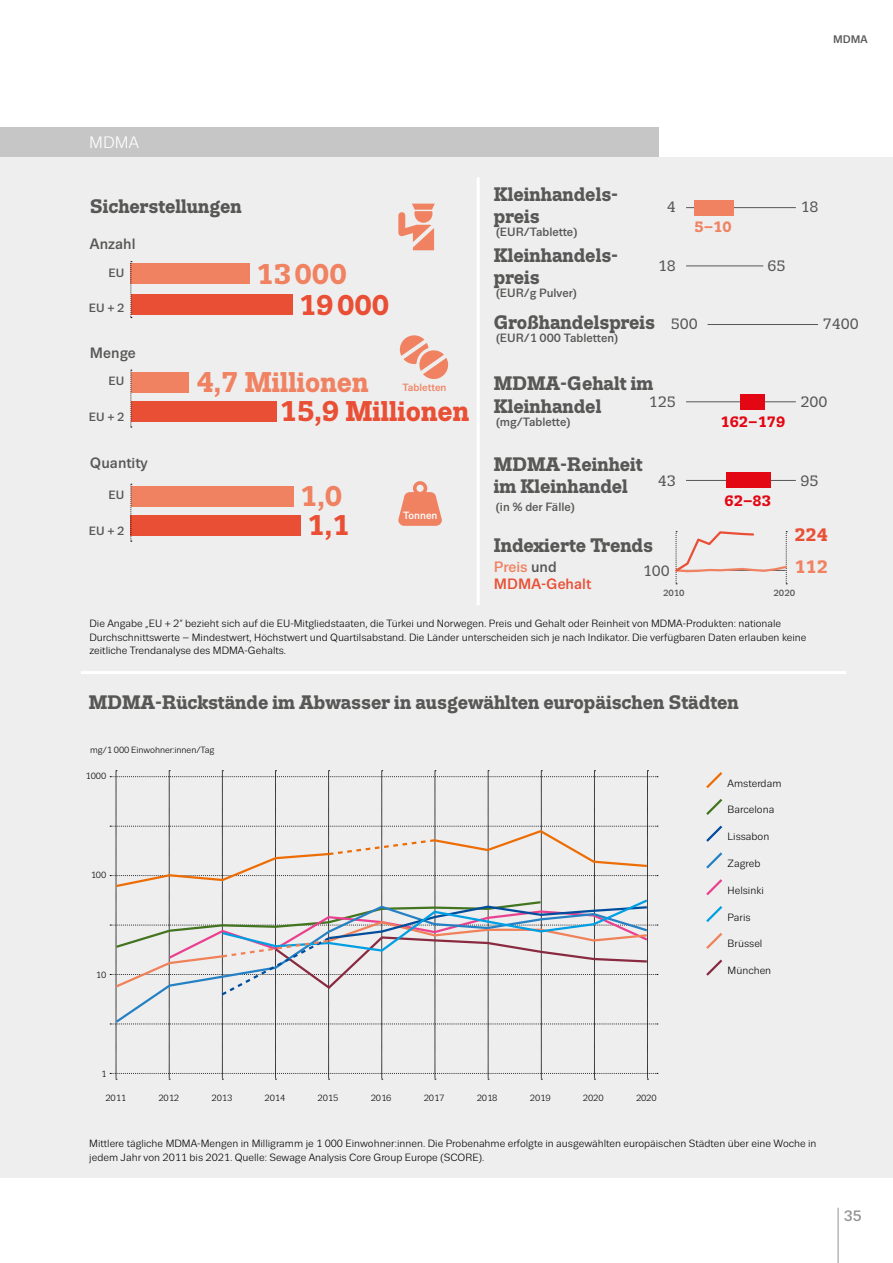
<style>
.page{position:relative;width:893px;height:1263px;background:#fff}
.page>*{position:absolute;margin:0;border:0;box-sizing:border-box;transform-origin:0 0}
.t1{font:700 28.5px "Trivia Slab";color:#e94f35}
.t2{font:700 28.5px "Trivia Slab";color:#f08262}
.infographic_slab{font:700 19.5px/22.5px "Trivia Slab";color:#575756}
.t3{font:700 18px "Trivia Slab";color:#e94f35}
.t4{font:700 18px "Trivia Slab";color:#f08262}
.picture_number__grey{font:16.5px "Trivia Sans";color:#fff}
.t5{font:15px "Trivia Slab";color:#575756}
.infographs_name{font:500 15px "Trivia Sans";color:#575756}
.infographs_name-2{font:500 15px/16.5px "Trivia Sans";color:#e94f35}
.t6{font:700 15px "Trivia Slab";color:#e30613}
.t7{font:700 15px "Trivia Slab";color:#f08262}
.t8{font:500 15px "Trivia Sans";color:#929292}
.picture_name{font:500 12px "Trivia Sans";color:#575756}
.picture_name_right{font:500 12px "Trivia Sans";color:#575756}
.t9{font:500 10.95px "Trivia Sans";color:#575756}
.picture_description{font:10.5px/13.5px "Trivia Sans";color:#000}
.Tablets{font:500 10.5px "Trivia Sans";color:#f08262}
.tonnes{font:500 10.5px "Trivia Sans";color:#fff}
.graph_legend{font:9px "Trivia Sans";letter-spacing:-.01em;color:#000}
.picture_name-2{font:500 9px "Trivia Sans";color:#575756}
.s1{color:#f08262}
.s2{color:#575756}
</style>
<div class="page">
<div style="left:0;top:157px;width:893px;height:1021px;background:#eee"></div>
<hr style="left:838px;top:1208px;width:1px;height:55px;background:#929292">
<div style="left:0;top:128px;width:658px;height:29px;background:#c6c6c6"></div>
<hr style="left:477px;top:177px;width:3px;height:428px;background:#fff">
<svg style="left:398px;top:204px;width:37px;height:46px"></svg>
<div style="left:131px;top:264px;width:119px;height:20px;background:#f08262"></div>
<div style="left:131px;top:372px;width:57px;height:20px;background:#f08262"></div>
<div style="left:131px;top:486px;width:163px;height:21px;background:#f08262"></div>
<div style="left:131px;top:295px;width:161px;height:20px;background:#e94f35"></div>
<div style="left:131px;top:402px;width:145px;height:20px;background:#e94f35"></div>
<div style="left:131px;top:516px;width:170px;height:20px;background:#e94f35"></div>
<svg style="left:398px;top:481px;width:44px;height:45px"></svg>
<svg style="left:131px;top:261px;width:1px;height:57px"></svg>
<svg style="left:131px;top:370px;width:1px;height:58px"></svg>
<svg style="left:131px;top:484px;width:1px;height:58px"></svg>
<svg style="left:400px;top:335px;width:48px;height:44px"></svg>
<hr style="left:686px;top:207px;width:110px;height:1px;background:#575756">
<div style="left:694px;top:200px;width:39px;height:15px;background:#f08262"></div>
<hr style="left:686px;top:266px;width:77px;height:1px;background:#575756">
<hr style="left:708px;top:324px;width:110px;height:1px;background:#575756">
<hr style="left:686px;top:401px;width:110px;height:1px;background:#575756">
<div style="left:740px;top:394px;width:25px;height:15px;background:#e30613"></div>
<hr style="left:686px;top:480px;width:110px;height:1px;background:#575756">
<div style="left:726px;top:473px;width:44px;height:15px;background:#e30613"></div>
<hr style="left:81px;top:671px;width:765px;height:3px;background:#fff">
<svg style="left:675px;top:531px;width:113px;height:53px"></svg>
<svg style="left:706px;top:772px;width:17px;height:16px"></svg>
<svg style="left:706px;top:799px;width:17px;height:16px"></svg>
<svg style="left:706px;top:825px;width:17px;height:17px"></svg>
<svg style="left:706px;top:852px;width:17px;height:17px"></svg>
<svg style="left:706px;top:879px;width:17px;height:43px"></svg>
<svg style="left:706px;top:933px;width:17px;height:16px"></svg>
<svg style="left:706px;top:959px;width:17px;height:17px"></svg>
<svg style="left:110px;top:770px;width:548px;height:310px"></svg>
<p class="t9" style="left:833px;top:33px;width:36px">MDMA</p>
<p class="picture_number__grey" style="left:89px;top:134px;width:51px">MDMA</p>
<p class="infographic_slab" style="left:90px;top:196px;width:153px">Sicherstellungen</p>
<p class="infographs_name" style="left:90px;top:236px;width:47px">Anzahl</p>
<p class="picture_name_right" style="left:109px;top:266px;width:17px">EU</p>
<p class="picture_name_right" style="left:89px;top:302px;width:37px">EU + 2</p>
<p class="infographs_name" style="left:90px;top:345px;width:47px">Menge</p>
<p class="t2" style="left:256px;top:258px;width:92px">13 000</p>
<p class="t1" style="left:299px;top:289px;width:92px">19 000</p>
<p class="picture_name_right" style="left:109px;top:375px;width:17px">EU</p>
<p class="t2" style="left:196px;top:366px;width:174px">4,7 Millionen</p>
<p class="Tablets" style="left:402px;top:382px;width:46px">Tabletten</p>
<p class="picture_name_right" style="left:89px;top:410px;width:37px">EU + 2</p>
<p class="t1" style="left:280px;top:396px;width:191px">15,9 Millionen</p>
<p class="infographic_slab" style="left:494px;top:183px;width:126px">Kleinhandels&shy;preis</p>
<p class="picture_name" style="left:496px;top:226px;width:83px">(EUR/Tablette)</p>
<p class="infographic_slab" style="left:494px;top:244px;width:126px">Kleinhandels&shy;preis</p>
<p class="picture_name" style="left:496px;top:286px;width:83px">(EUR/g Pulver)</p>
<p class="t5" style="left:667px;top:199px;width:11px">4</p>
<p class="t7" style="left:695px;top:219px;width:39px">5–10</p>
<p class="t5" style="left:658px;top:258px;width:20px">18</p>
<p class="t5" style="left:767px;top:258px;width:20px">65</p>
<p class="t5" style="left:800px;top:199px;width:20px">18</p>
<p class="infographic_slab" style="left:494px;top:312px;width:163px">Großhandelspreis</p>
<p class="t5" style="left:671px;top:316px;width:29px">500</p>
<p class="t5" style="left:823px;top:316px;width:38px">7400</p>
<p class="picture_name" style="left:496px;top:331px;width:124px">(EUR/1 000 Tabletten)</p>
<p class="infographic_slab" style="left:494px;top:373px;width:161px">MDMA-Gehalt im<br>Kleinhandel</p>
<p class="picture_name" style="left:496px;top:415px;width:77px">(mg/Tablette)</p>
<p class="t5" style="left:649px;top:394px;width:29px">125</p>
<p class="t6" style="left:721px;top:414px;width:66px">162–179</p>
<p class="t5" style="left:800px;top:394px;width:29px">200</p>
<p class="infographs_name" style="left:90px;top:454px;width:59px">Quantity</p>
<p class="infographic_slab" style="left:494px;top:453px;width:150px">MDMA-Reinheit im Kleinhandel</p>
<p class="picture_name" style="left:496px;top:500px;width:81px">(in % der Fälle)</p>
<p class="t5" style="left:658px;top:473px;width:20px">43</p>
<p class="t5" style="left:800px;top:473px;width:20px">95</p>
<p class="t2" style="left:300px;top:480px;width:44px">1,0</p>
<p class="picture_name_right" style="left:109px;top:489px;width:17px">EU</p>
<p class="t6" style="left:725px;top:493px;width:48px">62–83</p>
<p class="tonnes" style="left:403px;top:510px;width:36px">Tonnen</p>
<p class="t1" style="left:307px;top:510px;width:44px">1,1</p>
<p class="picture_name_right" style="left:89px;top:524px;width:37px">EU + 2</p>
<p class="t3" style="left:795px;top:525px;width:35px">224</p>
<p class="infographic_slab" style="left:494px;top:534px;width:161px">Indexierte Trends</p>
<p class="infographs_name-2" style="left:494px;top:559px;width:99px"><span class="s1">Preis</span> <span class="s2">und<br></span>MDMA-Gehalt</p>
<p class="t5" style="left:643px;top:563px;width:29px">100</p>
<p class="t4" style="left:795px;top:557px;width:35px">112</p>
<p class="picture_name-2" style="left:663px;top:588px;width:23px">2010</p>
<p class="picture_name-2" style="left:773px;top:588px;width:23px">2020</p>
<p class="picture_description" style="left:89px;top:617px;width:718px">Die Angabe „EU + 2“ bezieht sich auf die EU-Mitgliedstaaten, die Türkei und Norwegen. Preis und Gehalt oder Reinheit von MDMA-Produkten: nationale<br>Durchschnittswerte – Mindestwert, Höchstwert und Quartilsabstand. Die Länder unterscheiden sich je nach Indikator. Die verfügbaren Daten erlauben keine zeitliche Trendanalyse des MDMA-Gehalts.</p>
<p class="infographic_slab" style="left:89px;top:691px;width:651px">MDMA-Rückstände im Abwasser in ausgewählten europäischen Städten</p>
<p class="graph_legend" style="left:90px;top:745px;width:126px">mg/1 000 Einwohner:innen/Tag</p>
<p class="graph_legend" style="left:86px;top:771px;width:22px">1000</p>
<p class="graph_legend" style="left:91px;top:870px;width:17px">100</p>
<p class="graph_legend" style="left:96px;top:970px;width:12px">10</p>
<p class="graph_legend" style="left:101px;top:1069px;width:7px">1</p>
<p class="graph_legend" style="left:105px;top:1093px;width:22px">2011</p>
<p class="graph_legend" style="left:158px;top:1093px;width:22px">2012</p>
<p class="graph_legend" style="left:212px;top:1093px;width:22px">2013</p>
<p class="graph_legend" style="left:265px;top:1093px;width:22px">2014</p>
<p class="graph_legend" style="left:318px;top:1093px;width:22px">2015</p>
<p class="graph_legend" style="left:371px;top:1093px;width:22px">2016</p>
<p class="graph_legend" style="left:424px;top:1093px;width:22px">2017</p>
<p class="graph_legend" style="left:477px;top:1093px;width:22px">2018</p>
<p class="graph_legend" style="left:530px;top:1093px;width:22px">2019</p>
<p class="graph_legend" style="left:583px;top:1093px;width:22px">2020</p>
<p class="graph_legend" style="left:636px;top:1093px;width:22px">2020</p>
<p class="picture_description" style="left:728px;top:776px;width:55px">Amsterdam</p>
<p class="picture_description" style="left:728px;top:803px;width:48px">Barcelona</p>
<p class="picture_description" style="left:728px;top:830px;width:43px">Lissabon</p>
<p class="picture_description" style="left:728px;top:857px;width:34px">Zagreb</p>
<p class="picture_description" style="left:728px;top:884px;width:38px">Helsinki</p>
<p class="picture_description" style="left:728px;top:910px;width:25px">Paris</p>
<p class="picture_description" style="left:728px;top:937px;width:36px">Brüssel</p>
<p class="picture_description" style="left:728px;top:964px;width:45px">München</p>
<p class="picture_description" style="left:89px;top:1137px;width:729px">Mittlere tägliche MDMA-Mengen in Milligramm je 1 000 Einwohner:innen. Die Probenahme erfolgte in ausgewählten europäischen Städten über eine Woche in jedem Jahr von 2011 bis 2021. Quelle: Sewage Analysis Core Group Europe (SCORE).</p>
<h3 class="t8" style="left:844px;top:1208px;width:19px">35</h3>
</div>
